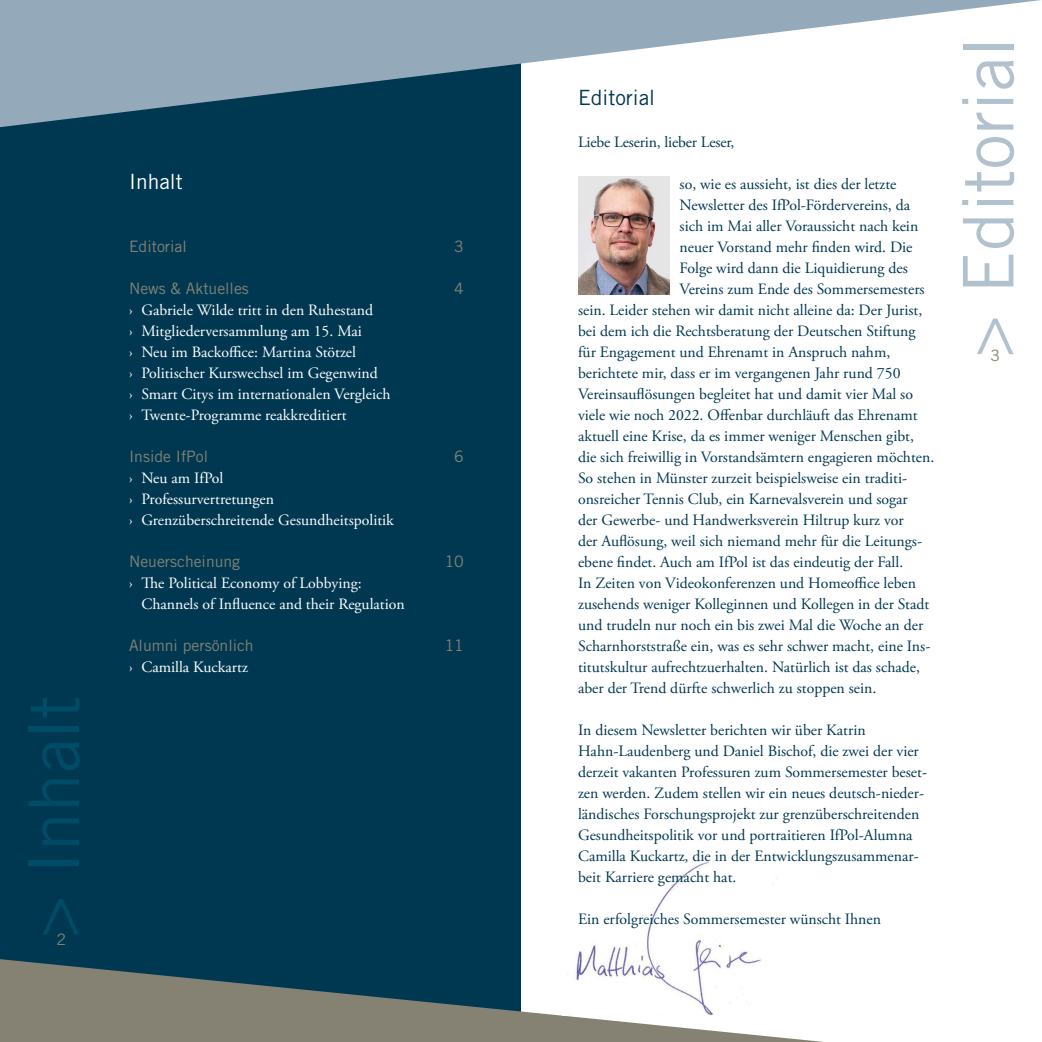
<style>
.page{position:relative;width:1042px;height:1042px;background:#fff}
.page>*{position:absolute;margin:0;border:0;box-sizing:border-box;transform-origin:0 0}
.t1{font:70px "Trade Gothic LT Std";color:#b2c1ce}
.t2{font:21px "Trade Gothic LT Std";color:#003852}
.t3{font:21px "Trade Gothic LT Std";color:#fff}
.t4{font:15.75px/21px "Adobe Garamond Pro";color:#003852}
.t5{font:15.75px/21px "Adobe Garamond Pro";color:#fff}
.t6{font:15.75px "Trade Gothic LT Std";color:#858274}
</style>
<div class="page">
<div style="left:0;top:0;width:521px;height:1042px;background:#003852"></div>
<svg style="left:0;top:0;width:1041px;height:128px;fill:#94aabb"></svg>
<svg style="left:0;top:959px;width:824px;height:83px;fill:#858274"></svg>
<img style="left:562px;top:855px;width:219px;height:160px">
<img style="left:578px;top:176px;width:92px;height:118px">
<h2 class="t3" style="left:129px;top:169px;width:55px">Inhalt</h2>
<p class="t6" style="left:129px;top:237px;width:59px">Editorial</p>
<p class="t6" style="left:454px;top:237px;width:11px">3</p>
<p class="t6" style="left:129px;top:279px;width:121px">News &amp; Aktuelles</p>
<p class="t6" style="left:454px;top:279px;width:11px">4</p>
<p class="t5" style="left:129px;top:300px;width:263px">› Gabriele Wilde tritt in den Ruhestand<br>› Mitgliederversammlung am 15. Mai<br>› Neu im Backoffice: Martina Stötzel<br>› Politischer Kurswechsel im Gegenwind<br>› Smart Citys im internationalen Vergleich › Twente-Programme reakkreditiert</p>
<p class="t6" style="left:129px;top:447px;width:81px">Inside IfPol</p>
<p class="t6" style="left:454px;top:447px;width:11px">6</p>
<p class="t5" style="left:129px;top:468px;width:266px">› Neu am IfPol<br>› Professurvertretungen<br>› Grenzüberschreitende Gesundheitspolitik</p>
<p class="t6" style="left:129px;top:552px;width:113px">Neuerscheinung</p>
<p class="t6" style="left:445px;top:552px;width:21px">10</p>
<p class="t5" style="left:141px;top:573px;width:265px;text-indent:-12px">› The Political Economy of Lobbying:<br>Channels of Influence and their Regulation</p>
<p class="t6" style="left:129px;top:636px;width:126px">Alumni persönlich</p>
<p class="t6" style="left:445px;top:636px;width:21px">11</p>
<p class="t5" style="left:129px;top:657px;width:120px">› Camilla Kuckartz</p>
<p class="t6" style="left:56px;top:930px;width:11px">2</p>
<h2 class="t2" style="left:578px;top:85px;width:79px">Editorial</h2>
<p class="t4" style="left:578px;top:132px;width:158px">Liebe Leserin, lieber Leser,</p>
<p class="t4" style="left:679px;top:174px;width:218px">so, wie es aussieht, ist dies der letzte</p>
<p class="t4" style="left:679px;top:195px;width:232px">Newsletter des IfPol-Fördervereins, da</p>
<p class="t4" style="left:679px;top:216px;width:240px">sich im Mai aller Voraussicht nach kein</p>
<p class="t4" style="left:679px;top:237px;width:234px">neuer Vorstand mehr finden wird. Die</p>
<p class="t4" style="left:679px;top:258px;width:230px">Folge wird dann die Liquidierung des</p>
<p class="t4" style="left:679px;top:279px;width:246px">Vereins zum Ende des Sommersemesters</p>
<p class="t4" style="left:578px;top:300px;width:346px">sein. Leider stehen wir damit nicht alleine da: Der Jurist,</p>
<p class="t4" style="left:578px;top:321px;width:339px">bei dem ich die Rechtsberatung der Deutschen Stiftung</p>
<p class="t4" style="left:578px;top:342px;width:314px">für Engagement und Ehrenamt in Anspruch nahm,</p>
<p class="t4" style="left:578px;top:363px;width:324px">berichtete mir, dass er im vergangenen Jahr rund 750</p>
<p class="t4" style="left:578px;top:384px;width:336px">Vereinsauflösungen begleitet hat und damit vier Mal so</p>
<p class="t4" style="left:578px;top:405px;width:341px">viele wie noch 2022. Offenbar durchläuft das Ehrenamt</p>
<p class="t4" style="left:578px;top:426px;width:337px">aktuell eine Krise, da es immer weniger Menschen gibt,</p>
<p class="t4" style="left:578px;top:447px;width:358px">die sich freiwillig in Vorstandsämtern engagieren möchten.</p>
<p class="t4" style="left:578px;top:468px;width:330px">So stehen in Münster zurzeit beispielsweise ein traditi-</p>
<p class="t4" style="left:578px;top:489px;width:331px">onsreicher Tennis Club, ein Karnevalsverein und sogar</p>
<p class="t4" style="left:578px;top:510px;width:327px">der Gewerbe- und Handwerksverein Hiltrup kurz vor</p>
<p class="t4" style="left:578px;top:531px;width:345px">der Auflösung, weil sich niemand mehr für die Leitungs-</p>
<p class="t4" style="left:578px;top:552px;width:327px">ebene findet. Auch am IfPol ist das eindeutig der Fall.</p>
<p class="t4" style="left:578px;top:573px;width:339px">In Zeiten von Videokonferenzen und Homeoffice leben</p>
<p class="t4" style="left:578px;top:594px;width:353px">zusehends weniger Kolleginnen und Kollegen in der Stadt</p>
<p class="t4" style="left:578px;top:615px;width:347px">und trudeln nur noch ein bis zwei Mal die Woche an der</p>
<p class="t4" style="left:578px;top:636px;width:353px">Scharnhorststraße ein, was es sehr schwer macht, eine Ins-</p>
<p class="t4" style="left:578px;top:657px;width:343px">titutskultur aufrechtzuerhalten. Natürlich ist das schade,</p>
<p class="t4" style="left:578px;top:678px;width:300px">aber der Trend dürfte schwerlich zu stoppen sein.</p>
<p class="t4" style="left:578px;top:720px;width:350px">In diesem Newsletter berichten wir über Katrin Hahn-Laudenberg und Daniel Bischof, die zwei der vier derzeit vakanten Professuren zum Sommersemester beset&shy;zen werden. Zudem stellen wir ein neues deutsch-nieder&shy;ländisches Forschungsprojekt zur grenzüberschreitenden Gesundheitspolitik vor und portraitieren IfPol-Alumna Camilla Kuckartz, die in der Entwicklungszusammenar&shy;beit Karriere gemacht hat.</p>
<p class="t4" style="left:578px;top:909px;width:304px">Ein erfolgreiches Sommersemester wünscht Ihnen</p>
<h1 class="t1" style="left:946px;top:357px;width:322px;rotate:-90deg">&gt; Editorial</h1>
<p class="t6" style="left:990px;top:346px;width:11px">3</p>
</div>
